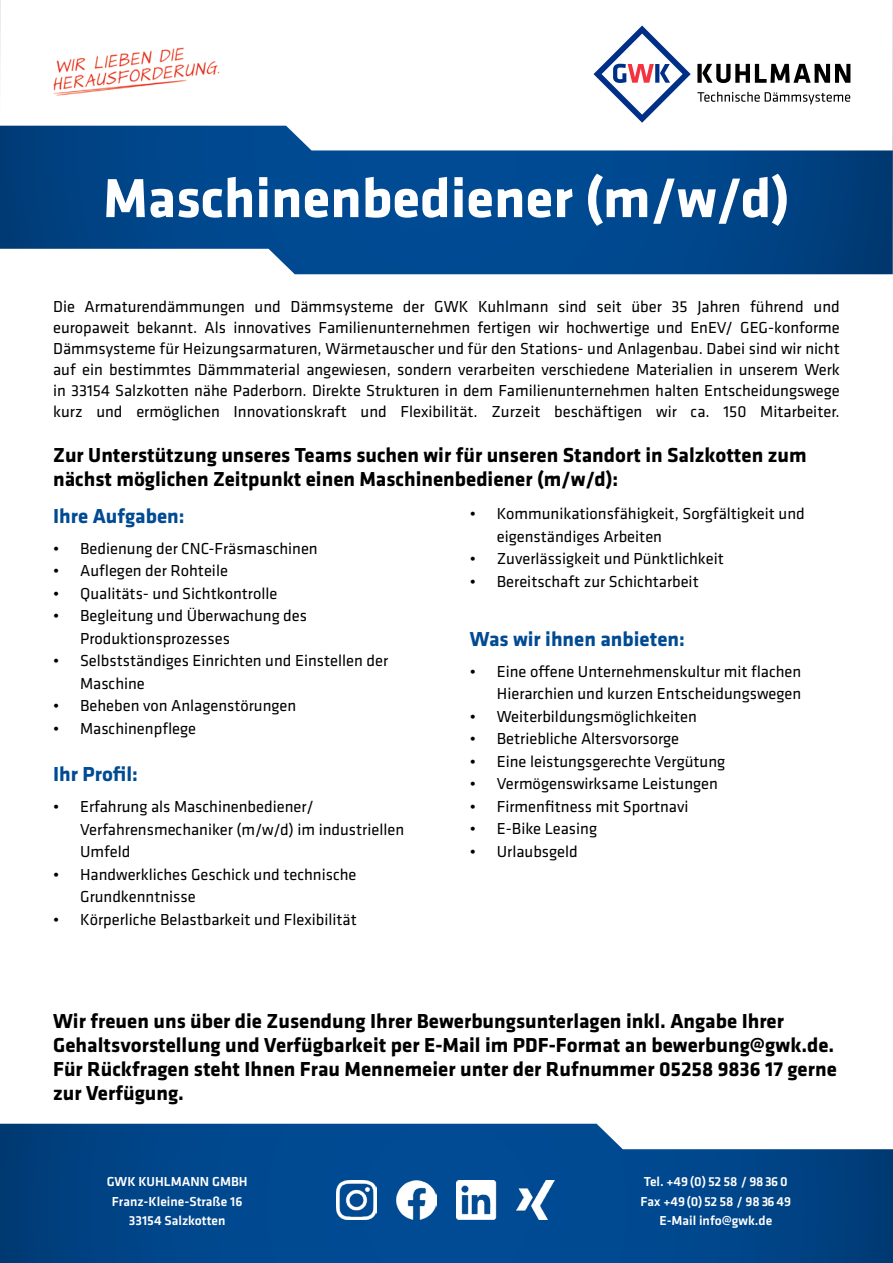
<style>
.page{position:relative;width:893px;height:1263px;background:#fff}
.page>*{position:absolute;margin:0;border:0;box-sizing:border-box;transform-origin:0 0}
.t1{font:700 57px "Klavika";color:#fff}
.t2{font:700 21px/24px "Klavika";color:#000}
.t3{font:700 21px "Klavika";color:#004b93}
.t4{font:16.5px/22.5px "Klavika";color:#000}
.t5{font:500 13.5px/19.5px "Klavika";color:#fff;text-align:center}
</style>
<div class="page">
<svg style="left:0;top:1124px;width:893px;height:139px;background:#0f5191"></svg>
<img style="left:337px;top:1180px;width:40px;height:40px">
<svg style="left:0;top:150px;width:893px;height:124px;background:#115292"></svg>
<svg style="left:0;top:0;width:893px;height:150px"></svg>
<img style="left:53px;top:47px;width:173px;height:50px">
<svg style="left:593px;top:26px;width:98px;height:97px"></svg>
<svg style="left:697px;top:64px;width:153px;height:19px"></svg>
<svg style="left:697px;top:92px;width:153px;height:12px"></svg>
<img style="left:456px;top:1180px;width:40px;height:40px">
<img style="left:397px;top:1180px;width:39px;height:40px">
<img style="left:516px;top:1180px;width:40px;height:40px">
<h1 class="t1" style="left:103px;top:157px;width:688px">Maschinenbediener (m/w/d)</h1>
<p class="t4" style="left:53px;top:295px;width:788px;line-height:21px;text-align:justify">Die Armaturendämmungen und Dämmsysteme der GWK Kuhlmann sind seit über 35 Jahren führend und europaweit bekannt. Als innovatives Familienunternehmen fertigen wir hochwertige und EnEV/ GEG-konforme Dämmsysteme für Heizungsarmaturen, Wärmetauscher und für den Stations- und Anlagenbau. Dabei sind wir nicht auf ein bestimmtes Dämmmaterial angewiesen, sondern verarbeiten verschiedene Materialien in unserem Werk in 33154 Salzkotten nähe Paderborn. Direkte Strukturen in dem Familienunternehmen halten Entscheidungswege kurz und ermöglichen Innovationskraft und Flexibilität. Zurzeit beschäftigen wir ca. 150 Mitarbeiter.</p>
<p class="t2" style="left:53px;top:442px;width:755px">Zur Unterstützung unseres Teams suchen wir für unseren Standort in Salzkotten zum nächst möglichen Zeitpunkt einen Maschinenbediener (m/w/d):</p>
<p class="t3" style="left:53px;top:500px;width:133px">Ihre Aufgaben:</p>
<p class="t4" style="left:53px;top:536px;width:266px">• Bedienung der CNC-Fräsmaschinen</p>
<p class="t4" style="left:53px;top:559px;width:176px">• Auflegen der Rohteile</p>
<p class="t4" style="left:53px;top:581px;width:226px">• Qualitäts- und Sichtkontrolle</p>
<p class="t4" style="left:80px;top:604px;width:228px;text-indent:-27px">• Begleitung und Überwachung des<br>Produktionsprozesses</p>
<p class="t4" style="left:80px;top:649px;width:309px;text-indent:-27px">• Selbstständiges Einrichten und Einstellen der<br>Maschine</p>
<p class="t4" style="left:53px;top:694px;width:245px">• Beheben von Anlagenstörungen</p>
<p class="t4" style="left:53px;top:716px;width:144px">• Maschinenpflege</p>
<p class="t3" style="left:53px;top:759px;width:86px">Ihr Profil:</p>
<p class="t4" style="left:80px;top:795px;width:325px;text-indent:-27px">• Erfahrung als Maschinenbediener/<br>Verfahrensmechaniker (m/w/d) im industriellen<br>Umfeld</p>
<p class="t4" style="left:80px;top:862px;width:278px;text-indent:-27px">• Handwerkliches Geschick und technische<br>Grundkenntnisse</p>
<p class="t4" style="left:53px;top:907px;width:305px">• Körperliche Belastbarkeit und Flexibilität</p>
<p class="t4" style="left:497px;top:502px;width:309px;text-indent:-27px">• Kommunikationsfähigkeit, Sorgfältigkeit und eigenständiges Arbeiten</p>
<p class="t4" style="left:470px;top:547px;width:255px">• Zuverlässigkeit und Pünktlichkeit</p>
<p class="t4" style="left:470px;top:569px;width:230px">• Bereitschaft zur Schichtarbeit</p>
<p class="t3" style="left:470px;top:623px;width:217px">Was wir ihnen anbieten:</p>
<p class="t4" style="left:470px;top:659px;width:333px;text-align:right">• Eine offene Unternehmenskultur mit flachen<br>Hierarchien und kurzen Entscheidungswegen</p>
<p class="t4" style="left:470px;top:704px;width:228px">• Weiterbildungsmöglichkeiten</p>
<p class="t4" style="left:470px;top:727px;width:211px">• Betriebliche Altersvorsorge</p>
<p class="t4" style="left:470px;top:749px;width:257px">• Eine leistungsgerechte Vergütung</p>
<p class="t4" style="left:470px;top:772px;width:250px">• Vermögenswirksame Leistungen</p>
<p class="t4" style="left:470px;top:794px;width:220px">• Firmenfitness mit Sportnavi</p>
<p class="t4" style="left:470px;top:817px;width:129px">• E-Bike Leasing</p>
<p class="t4" style="left:470px;top:839px;width:109px">• Urlaubsgeld</p>
<p class="t2" style="left:53px;top:1008px;width:785px">Wir freuen uns über die Zusendung Ihrer Bewerbungsunterlagen inkl. Angabe Ihrer Gehaltsvorstellung und Verfügbarkeit per E-Mail im PDF-Format an bewerbung@gwk.de.<br>Für Rückfragen steht Ihnen Frau Mennemeier unter der Rufnummer 05258 9836 17 gerne zur Verfügung.</p>
<p class="t5" style="left:107px;top:1172px;width:142px">GWK KUHLMANN GMBH<br>Franz-Kleine-Straße 16<br>33154 Salzkotten</p>
<p class="t5" style="left:640px;top:1172px;width:152px">Tel. +49 (0) 52 58 / 98 36 0<br>Fax +49(0)52 58 / 98 36 49<br>E-Mail info@gwk.de</p>
</div>
